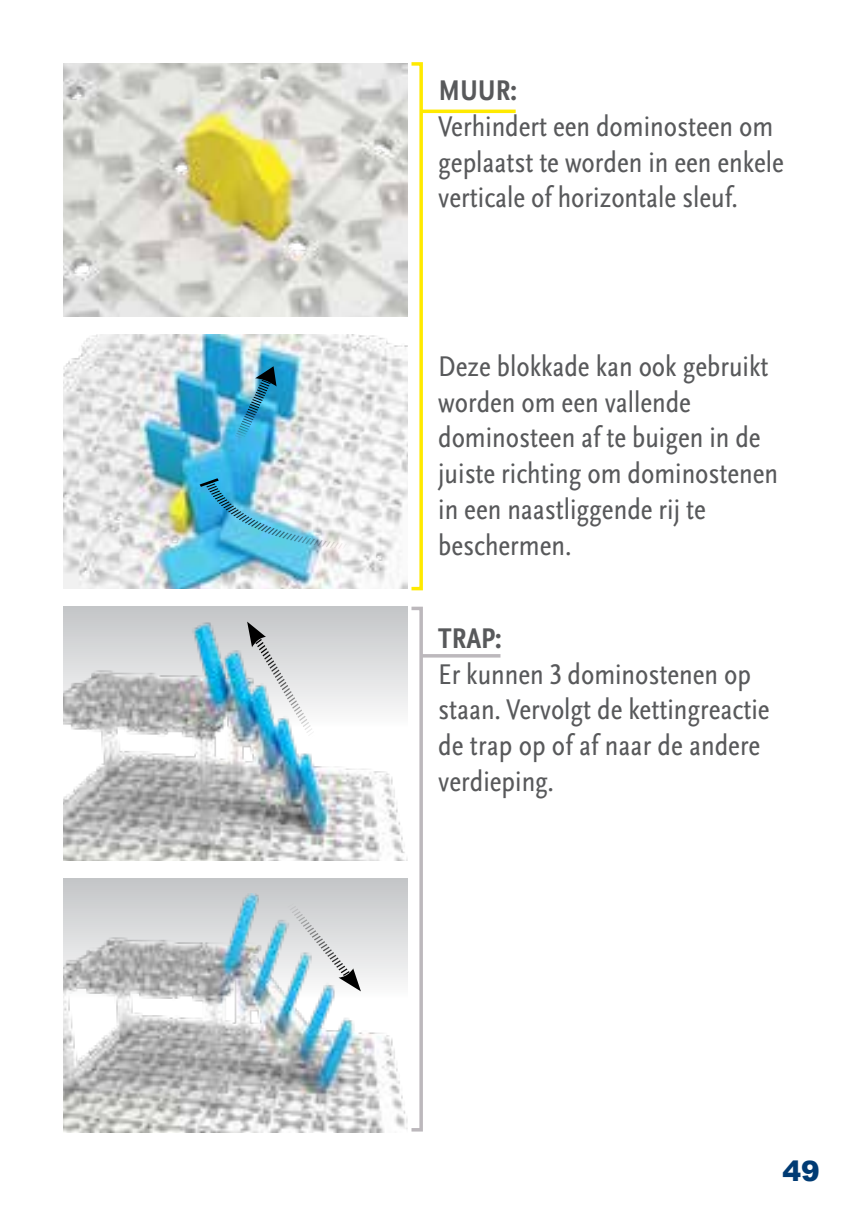
<style>
.page{position:relative;width:854px;height:1211px;background:#fff}
.page>*{position:absolute;margin:0;border:0;box-sizing:border-box;transform-origin:0 0}
.t1{font:condensed 29.75px/35.7px "Scala Sans OT";color:#58595b}
.t2{font:700 condensed 29.75px "Scala Sans OT";letter-spacing:.005em;color:#58595b}
.t3{font:900 28px "Arial";color:#003b74}
</style>
<div class="page">
<img style="left:63px;top:63px;width:344px;height:254px">
<img style="left:63px;top:606px;width:344px;height:254px">
<img style="left:63px;top:335px;width:344px;height:253px">
<div style="left:63px;top:878px;width:344px;height:254px;background:#c6c8ca"></div>
<img style="left:63px;top:893px;width:344px;height:239px">
<div style="left:409px;top:62px;width:14px;height:528px;border:4px solid #ffea00"></div>
<hr style="left:421px;top:110px;width:94px;height:3px;background:#ffea00">
<img style="left:240px;top:616px;width:79px;height:128px">
<svg style="left:265px;top:893px;width:102px;height:103px"></svg>
<img style="left:185px;top:471px;width:178px;height:95px">
<img style="left:193px;top:366px;width:119px;height:77px">
<div style="left:409px;top:606px;width:14px;height:525px;border:4px solid #bcb8bc"></div>
<hr style="left:421px;top:654px;width:79px;height:3px;background:#bcb8bc">
<p class="t2" style="left:438px;top:74px;width:80px">MUUR:</p>
<p class="t1" style="left:438px;top:109px;width:347px">Verhindert een dominosteen om geplaatst te worden in een enkele verticale of horizontale sleuf.</p>
<p class="t1" style="left:438px;top:349px;width:341px">Deze blokkade kan ook gebruikt worden om een vallende dominosteen af te buigen in de juiste richting om dominostenen in een naastliggende rij te beschermen.</p>
<p class="t2" style="left:438px;top:621px;width:65px">TRAP:</p>
<p class="t1" style="left:438px;top:656px;width:333px">Er kunnen 3 dominostenen op staan. Vervolgt de kettingreactie de trap op of af naar de andere verdieping.</p>
<p class="t3" style="left:782px;top:1150px;width:39px">49</p>
</div>
